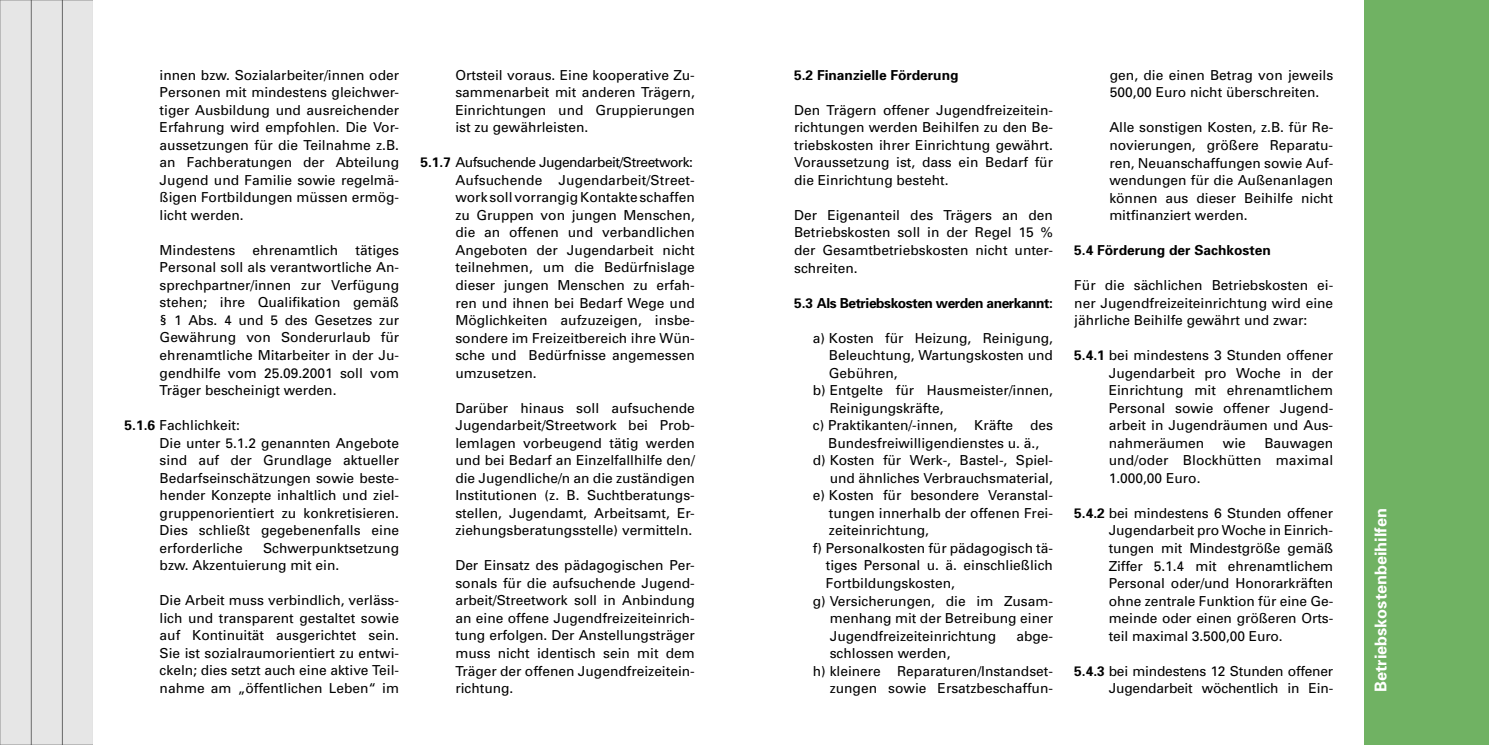
<style>
.page{position:relative;width:1489px;height:745px;background:#fff}
.page>*{position:absolute;margin:0;border:0;box-sizing:border-box;transform-origin:0 0}
.t1{font:700 16.25px "Univers";color:#fff}
.t2{font:13.75px/17.5px "Univers";color:#000;text-align:justify}
.t3{font:700 13.75px "Univers";color:#000}
.t4{font:700 13.75px "Univers";letter-spacing:-.03em;color:#000}
.s1{font-weight:700}
</style>
<div class="page">
<div style="left:0;top:0;width:218px;height:744px;background:#e6e6e6"></div>
<div style="left:93px;top:0;width:150px;height:744px;background:#fff"></div>
<div style="left:1364px;top:0;width:124px;height:744px;background:#70b263"></div>
<p class="t2" style="left:160px;top:66px;width:241px">innen bzw. Sozialarbeiter/innen oder Personen mit mindestens gleichwer&shy;tiger Ausbildung und ausreichender Erfahrung wird empfohlen. Die Vor&shy;aussetzungen für die Teilnahme z.B. an Fachberatungen der Abteilung Jugend und Familie sowie regelmä&shy;ßigen Fortbildungen müssen ermög&shy;licht werden.</p>
<p class="t2" style="left:160px;top:241px;width:77px">Mindestens</p>
<p class="t2" style="left:252px;top:241px;width:87px">ehrenamtlich</p>
<p class="t2" style="left:160px;top:241px;width:241px;text-indent:196px">tätiges Personal soll als verantwortliche An&shy;sprechpartner/innen zur Verfügung stehen; ihre Qualifikation gemäß § 1 Abs. 4 und 5 des Gesetzes zur Gewährung von Sonderurlaub für ehrenamtliche Mitarbeiter in der Ju&shy;gendhilfe vom 25.09.2001 soll vom Träger bescheinigt werden.</p>
<p class="t2" style="left:160px;top:416px;width:241px;text-align:left;text-indent:-35px"><span class="s1">5.1.6</span> Fachlichkeit:<br>Die unter 5.1.2 genannten Angebote sind auf der Grundlage aktueller<br>Bedarfseinschätzungen sowie beste&shy;hender Konzepte inhaltlich und ziel&shy;gruppenorientiert zu konkretisieren.<br>Dies schließt gegebenenfalls eine erforderliche</p>
<p class="t2" style="left:160px;top:538px;width:241px;text-indent:103px">Schwerpunktsetzung bzw. Akzentuierung mit ein.</p>
<p class="t2" style="left:160px;top:591px;width:241px">Die Arbeit muss verbindlich, verläss&shy;lich und transparent gestaltet sowie auf Kontinuität ausgerichtet sein.<br>Sie ist sozialraumorientiert zu entwi&shy;ckeln; dies setzt auch eine aktive Teil&shy;nahme am „öffentlichen Leben“ im</p>
<p class="t2" style="left:455px;top:66px;width:241px">Ortsteil voraus. Eine kooperative Zu&shy;sammenarbeit mit anderen Trägern, Einrichtungen und Gruppierungen ist zu gewährleisten.</p>
<p class="t2" style="left:455px;top:153px;width:241px;text-align:left;text-indent:-35px"><span class="s1">5.1.7</span> Aufsuchende Jugendarbeit/Streetwork:<br>Aufsuchende Jugendarbeit/Street&shy;work soll vorrangig Kontakte schaffen zu Gruppen von jungen Menschen, die an offenen und verbandlichen Angeboten der Jugendarbeit nicht teilnehmen, um die Bedürfnislage dieser jungen Menschen zu erfah&shy;ren und ihnen bei Bedarf Wege und Möglichkeiten aufzuzeigen, insbe&shy;sondere im Freizeitbereich ihre Wün&shy;sche und Bedürfnisse angemessen umzusetzen.</p>
<p class="t2" style="left:455px;top:398px;width:241px">Darüber hinaus soll aufsuchende Jugendarbeit/Streetwork bei Prob&shy;lemlagen vorbeugend tätig werden und bei Bedarf an Einzelfallhilfe den/ die Jugendliche/n an die zuständigen Institutionen (z. B. Suchtberatungs&shy;stellen, Jugendamt, Arbeitsamt, Er&shy;ziehungsberatungsstelle) vermitteln.</p>
<p class="t2" style="left:455px;top:556px;width:241px">Der Einsatz des pädagogischen Per&shy;sonals für die aufsuchende Jugend&shy;arbeit/Streetwork soll in Anbindung an eine offene Jugendfreizeiteinrich&shy;tung erfolgen. Der Anstellungsträger muss nicht identisch sein mit dem Träger der offenen Jugendfreizeitein&shy;richtung.</p>
<p class="t3" style="left:794px;top:66px;width:166px">5.2 Finanzielle Förderung</p>
<p class="t2" style="left:794px;top:101px;width:260px">Den Trägern offener Jugendfreizeitein&shy;richtungen werden Beihilfen zu den Be&shy;triebskosten ihrer Einrichtung gewährt.<br>Voraussetzung ist, dass ein Bedarf für die Einrichtung besteht.</p>
<p class="t2" style="left:794px;top:206px;width:260px">Der Eigenanteil des Trägers an den Betriebskosten soll in der Regel 15 % der Gesamtbetriebskosten nicht unter&shy;schreiten.</p>
<p class="t4" style="left:794px;top:293px;width:260px">5.3 Als Betriebskosten werden anerkannt:</p>
<p class="t2" style="left:812px;top:328px;width:242px">a) Kosten für Heizung, Reinigung,</p>
<p class="t2" style="left:829px;top:346px;width:225px">Beleuchtung, Wartungskosten und</p>
<p class="t2" style="left:829px;top:363px;width:70px">Gebühren,</p>
<p class="t2" style="left:812px;top:381px;width:242px">b) Entgelte für Hausmeister/innen,</p>
<p class="t2" style="left:829px;top:398px;width:115px">Reinigungskräfte,</p>
<p class="t2" style="left:812px;top:416px;width:242px">c) Praktikanten/-innen, Kräfte des</p>
<p class="t2" style="left:828px;top:433px;width:212px">Bundesfreiwilligendienstes u. ä.,</p>
<p class="t2" style="left:812px;top:451px;width:242px">d) Kosten für Werk-, Bastel-, Spiel-</p>
<p class="t2" style="left:829px;top:468px;width:225px">und ähnliches Verbrauchsmaterial,</p>
<p class="t2" style="left:812px;top:486px;width:242px">e) Kosten für besondere Veranstal-</p>
<p class="t2" style="left:829px;top:503px;width:225px">tungen innerhalb der offenen Frei-</p>
<p class="t2" style="left:829px;top:521px;width:102px">zeiteinrichtung,</p>
<p class="t2" style="left:812px;top:538px;width:242px">f) Personalkosten für pädagogisch tä-</p>
<p class="t2" style="left:825px;top:556px;width:229px">tiges Personal u. ä. einschließlich</p>
<p class="t2" style="left:825px;top:573px;width:131px">Fortbildungskosten,</p>
<p class="t2" style="left:812px;top:591px;width:242px">g) Versicherungen, die im Zusam-</p>
<p class="t2" style="left:829px;top:608px;width:225px">menhang mit der Betreibung einer</p>
<p class="t2" style="left:829px;top:626px;width:168px">Jugendfreizeiteinrichtung</p>
<p class="t2" style="left:1016px;top:626px;width:38px">abge-</p>
<p class="t2" style="left:829px;top:643px;width:122px">schlossen werden,</p>
<p class="t2" style="left:812px;top:661px;width:242px">h) kleinere Reparaturen/Instandset-</p>
<p class="t2" style="left:829px;top:678px;width:225px">zungen sowie Ersatzbeschaffun-</p>
<p class="t2" style="left:1109px;top:66px;width:225px">gen, die einen Betrag von jeweils<br>500,00 Euro nicht überschreiten.</p>
<p class="t2" style="left:1109px;top:118px;width:225px">Alle sonstigen Kosten, z.B. für Re&shy;novierungen, größere Reparatu&shy;ren, Neuanschaffungen sowie Auf&shy;wendungen für die Außenanlagen können aus dieser Beihilfe nicht mitfinanziert werden.</p>
<p class="t3" style="left:1074px;top:241px;width:198px">5.4 Förderung der Sachkosten</p>
<p class="t2" style="left:1074px;top:276px;width:260px">Für die sächlichen Betriebskosten ei&shy;ner Jugendfreizeiteinrichtung wird eine jährliche Beihilfe gewährt und zwar:</p>
<p class="t2" style="left:1108px;top:346px;width:226px;text-indent:-34px"><span class="s1">5.4.1</span> bei mindestens 3 Stunden offener Jugendarbeit pro Woche in der Einrichtung mit ehrenamtlichem Personal sowie offener Jugend&shy;arbeit in Jugendräumen und Aus&shy;nahmeräumen</p>
<p class="t2" style="left:1108px;top:433px;width:226px;text-indent:156px">Bauwagen und/oder Blockhütten maximal 1.000,00 Euro.</p>
<p class="t2" style="left:1108px;top:503px;width:226px;text-indent:-34px"><span class="s1">5.4.2</span> bei mindestens 6 Stunden offener Jugendarbeit pro Woche in Einrich&shy;tungen mit Mindestgröße gemäß Ziffer 5.1.4 mit ehrenamtlichem Personal oder/und Honorarkräften ohne zentrale Funktion für eine Ge&shy;meinde oder einen größeren Orts&shy;teil maximal 3.500,00 Euro.</p>
<p class="t2" style="left:1074px;top:661px;width:260px;text-align:right"><span class="s1">5.4.3</span> bei mindestens 12 Stunden offener<br>Jugendarbeit wöchentlich in Ein-</p>
<p class="t2" style="left:1222px;top:433px;width:24px">wie</p>
<p class="t1" style="left:1370px;top:691px;width:185px;rotate:-90deg">Betriebskostenbeihilfen</p>
</div>
